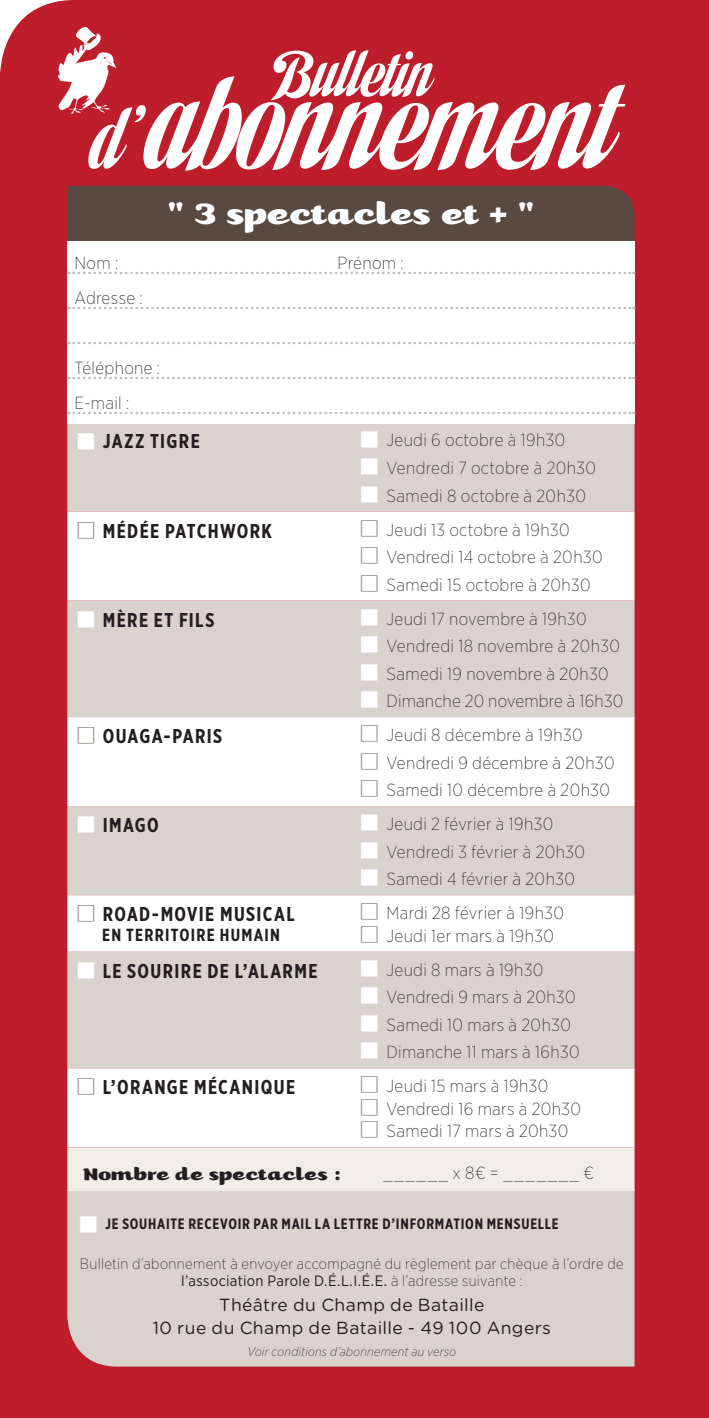
<style>
.page{position:relative;width:709px;height:1418px;background:#fff}
.page>*{position:absolute;margin:0;border:0;box-sizing:border-box;transform-origin:0 0}
.t1{font:120px "Habano ST";color:#fff}
.t2{font:60px "Habano ST";color:#fff}
.t3{font:35px "Kari Wide Pro";letter-spacing:.015em;color:#fff}
.t4{font:700 20px "Gotham X Narrow";letter-spacing:.07em;color:#231f20}
.t5{font:20px "Kari Wide Pro";letter-spacing:.025em;color:#231f20}
.t6{font:200 17.5px/27.5px "Gotham Narrow";letter-spacing:.02em;color:#231f20}
.t7{font:17.5px/22.5px "Gotham Rounded";letter-spacing:.02em;color:#231f20;text-align:center}
.t8{font:700 17.5px "Gotham X Narrow";letter-spacing:.075em;color:#231f20}
.t9{font:200 15px/17.5px "Gotham Narrow";letter-spacing:.025em;color:#231f20;text-align:center}
.t10{font:700 15px "Gotham X Narrow";letter-spacing:.055em;color:#231f20}
.t11{font:italic 200 12.5px "Gotham Narrow";letter-spacing:.02em;color:#231f20}
.s1{font-size:80px}
.s2{font-weight:400}
</style>
<div class="page">
<div style="left:0;top:0;width:709px;height:1417px;background:#be1d2c"></div>
<div style="left:67px;top:1190px;width:567px;height:176px;background:#d9d3ce"></div>
<div style="left:67px;top:186px;width:567px;height:55px;background:#594a41"></div>
<div style="left:67px;top:423px;width:567px;height:88px;background:#d9d3ce"></div>
<svg style="left:67px;top:511px;width:567px;height:636px;fill:#d9d3ce"></svg>
<div style="left:67px;top:1147px;width:567px;height:43px;background:#f1ede7"></div>
<div style="left:67px;top:241px;width:567px;height:182px;background:#fff"></div>
<svg style="left:69px;top:272px;width:565px;height:2px"></svg>
<svg style="left:69px;top:307px;width:565px;height:2px"></svg>
<svg style="left:69px;top:342px;width:565px;height:2px"></svg>
<svg style="left:69px;top:377px;width:565px;height:2px"></svg>
<svg style="left:69px;top:412px;width:565px;height:2px"></svg>
<img style="left:58px;top:27px;width:57px;height:86px">
<svg style="left:78px;top:432px;width:16px;height:17px"></svg>
<svg style="left:361px;top:430px;width:16px;height:17px"></svg>
<svg style="left:361px;top:458px;width:16px;height:16px"></svg>
<svg style="left:361px;top:485px;width:16px;height:17px"></svg>
<svg style="left:78px;top:521px;width:16px;height:17px"></svg>
<svg style="left:361px;top:519px;width:17px;height:17px"></svg>
<svg style="left:361px;top:547px;width:17px;height:16px"></svg>
<svg style="left:361px;top:574px;width:17px;height:17px"></svg>
<svg style="left:78px;top:610px;width:16px;height:17px"></svg>
<svg style="left:361px;top:608px;width:16px;height:17px"></svg>
<svg style="left:361px;top:636px;width:16px;height:16px"></svg>
<svg style="left:361px;top:663px;width:16px;height:17px"></svg>
<svg style="left:361px;top:691px;width:16px;height:16px"></svg>
<svg style="left:78px;top:727px;width:16px;height:16px"></svg>
<svg style="left:361px;top:725px;width:17px;height:16px"></svg>
<svg style="left:361px;top:752px;width:17px;height:17px"></svg>
<svg style="left:361px;top:780px;width:17px;height:16px"></svg>
<svg style="left:78px;top:816px;width:16px;height:16px"></svg>
<svg style="left:361px;top:814px;width:16px;height:16px"></svg>
<svg style="left:361px;top:841px;width:16px;height:17px"></svg>
<svg style="left:361px;top:869px;width:16px;height:16px"></svg>
<svg style="left:78px;top:905px;width:16px;height:16px"></svg>
<svg style="left:361px;top:903px;width:17px;height:16px"></svg>
<svg style="left:361px;top:925px;width:17px;height:17px"></svg>
<svg style="left:78px;top:961px;width:16px;height:17px"></svg>
<svg style="left:361px;top:959px;width:16px;height:17px"></svg>
<svg style="left:361px;top:987px;width:16px;height:16px"></svg>
<svg style="left:361px;top:1014px;width:16px;height:17px"></svg>
<svg style="left:361px;top:1042px;width:16px;height:16px"></svg>
<svg style="left:78px;top:1078px;width:16px;height:16px"></svg>
<svg style="left:361px;top:1076px;width:17px;height:16px"></svg>
<svg style="left:361px;top:1098px;width:17px;height:17px"></svg>
<svg style="left:361px;top:1121px;width:17px;height:16px"></svg>
<svg style="left:80px;top:1215px;width:16px;height:17px"></svg>
<h2 class="t2" style="left:271px;top:37px;width:162px">Bulletin</h2>
<h1 class="t1" style="left:89px;top:50px;width:525px"><span class="s1">d’</span>abonnement</h1>
<h3 class="t3" style="left:168px;top:192px;width:368px">" 3 spectacles et + "</h3>
<p class="t6" style="left:74px;top:249px;width:45px">Nom :</p>
<p class="t6" style="left:337px;top:249px;width:68px">Prénom :</p>
<p class="t6" style="left:74px;top:284px;width:70px">Adresse :</p>
<p class="t6" style="left:74px;top:350px;width:87px;line-height:35px">Téléphone :<br>E-mail :</p>
<p class="t4" style="left:103px;top:429px;width:98px">JAZZ TIGRE</p>
<p class="t6" style="left:386px;top:426px;width:211px">Jeudi 6 octobre à 19h30<br>Vendredi 7 octobre à 20h30<br>Samedi 8 octobre à 20h30</p>
<p class="t4" style="left:103px;top:518px;width:171px">MÉDÉE PATCHWORK</p>
<p class="t6" style="left:386px;top:515px;width:218px">Jeudi 13 octobre à 19h30<br>Vendredi 14 octobre à 20h30<br>Samedi 15 octobre à 20h30</p>
<p class="t4" style="left:103px;top:607px;width:113px">MÈRE ET FILS</p>
<p class="t6" style="left:386px;top:604px;width:238px">Jeudi 17 novembre à 19h30<br>Vendredi 18 novembre à 20h30<br>Samedi 19 novembre à 20h30<br>Dimanche 20 novembre à 16h30</p>
<p class="t4" style="left:103px;top:723px;width:121px">OUAGA-PARIS</p>
<p class="t6" style="left:386px;top:720px;width:230px">Jeudi 8 décembre à 19h30<br>Vendredi 9 décembre à 20h30<br>Samedi 10 décembre à 20h30</p>
<p class="t4" style="left:103px;top:812px;width:57px">IMAGO</p>
<p class="t6" style="left:386px;top:809px;width:200px">Jeudi 2 février à 19h30<br>Vendredi 3 février à 20h30<br>Samedi 4 février à 20h30</p>
<p class="t4" style="left:103px;top:901px;width:193px">ROAD-MOVIE MUSICAL</p>
<p class="t8" style="left:102px;top:924px;width:179px">EN TERRITOIRE HUMAIN</p>
<p class="t6" style="left:386px;top:901px;width:179px;line-height:22.5px">Mardi 28 février à 19h30<br>Jeudi 1er mars à 19h30</p>
<p class="t4" style="left:103px;top:958px;width:216px">LE SOURIRE DE L’ALARME</p>
<p class="t6" style="left:386px;top:955px;width:195px">Jeudi 8 mars à 19h30<br>Vendredi 9 mars à 20h30<br>Samedi 10 mars à 20h30<br>Dimanche 11 mars à 16h30</p>
<p class="t4" style="left:103px;top:1074px;width:194px">L’ORANGE MÉCANIQUE</p>
<p class="t6" style="left:386px;top:1074px;width:196px;line-height:22.5px">Jeudi 15 mars à 19h30<br>Vendredi 16 mars à 20h30<br>Samedi 17 mars à 20h30</p>
<p class="t5" style="left:83px;top:1161px;width:259px">Nombre de spectacles :</p>
<p class="t10" style="left:105px;top:1214px;width:455px">JE SOUHAITE RECEVOIR PAR MAIL LA LETTRE D’INFORMATION MENSUELLE</p>
<p class="t9" style="left:80px;top:1254px;width:545px">Bulletin d’abonnement à envoyer accompagné du règlement par chèque à l’ordre de <span class="s2">l’association Parole D.É.L.I.É.E.</span> à l’adresse suivante :</p>
<p class="t7" style="left:153px;top:1292px;width:400px">Théâtre du Champ de Bataille<br>10 rue du Champ de Bataille - 49 100 Angers</p>
<p class="t11" style="left:247px;top:1344px;width:210px">Voir conditions d’abonnement au verso</p>
</div>
